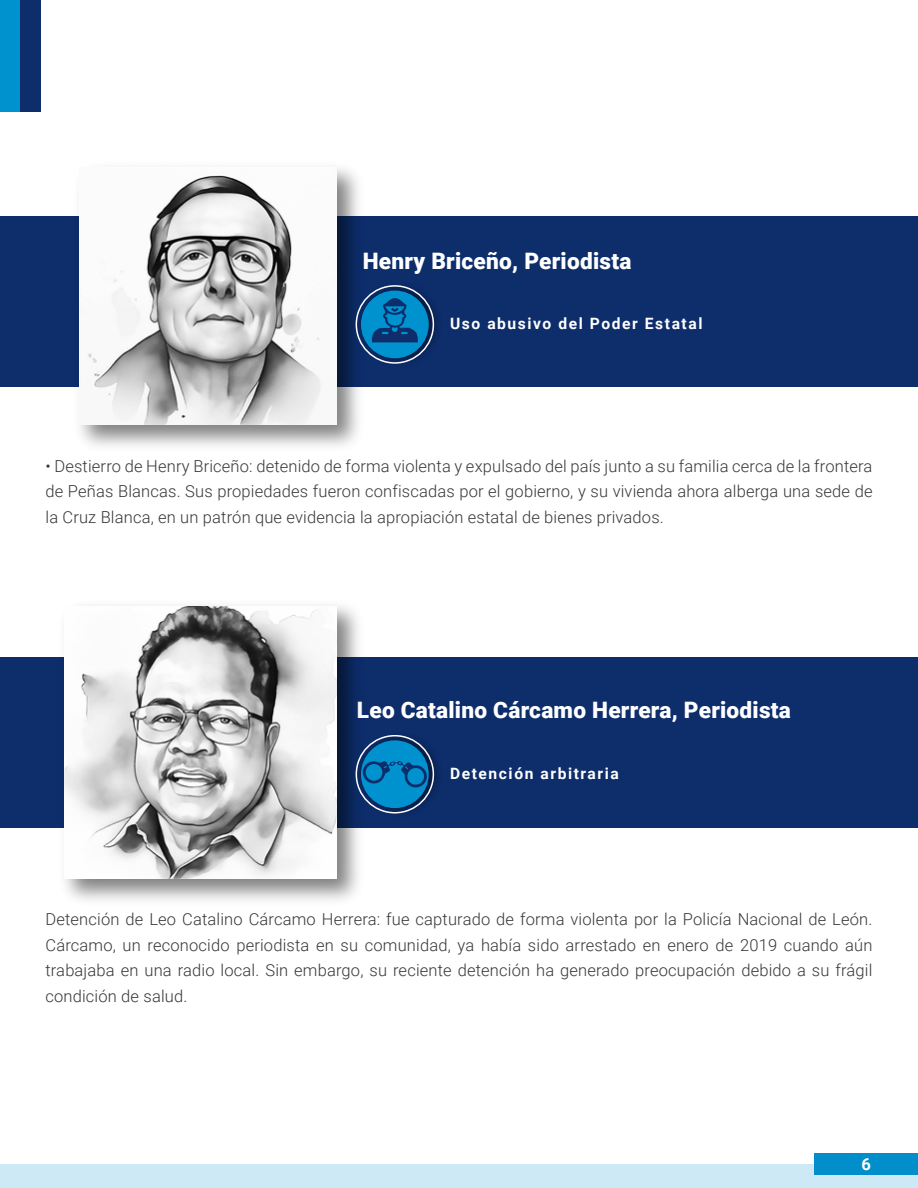
<style>
.page{position:relative;width:918px;height:1188px;background:#fff}
.page>*{position:absolute;margin:0;border:0;box-sizing:border-box;transform-origin:0 0}
.t1{font:900 22.65px "Roboto";letter-spacing:.01em;color:#fff}
.t2{font:300 16.5px/25.5px "Roboto";letter-spacing:.01em;color:#373737;text-align:justify}
.t3{font:700 16.5px "Roboto";color:#fff}
.t4{font:700 15.6px "Roboto";letter-spacing:.1em;color:#fff}
</style>
<div class="page">
<div style="left:0;top:216px;width:918px;height:171px;background:#0d2d6b"></div>
<div style="left:0;top:1164px;width:918px;height:24px;background:#cde9f5"></div>
<div style="left:0;top:0;width:20px;height:111px;background:#0092ce"></div>
<div style="left:20px;top:0;width:20px;height:111px;background:#0d2d6b"></div>
<div style="left:815px;top:1153px;width:103px;height:22px;background:#018ecb"></div>
<div style="left:0;top:657px;width:918px;height:171px;background:#0d2d6b"></div>
<img style="left:80px;top:168px;width:279px;height:279px">
<img style="left:79px;top:168px;width:257px;height:257px">
<img style="left:65px;top:605px;width:294px;height:296px">
<img style="left:64px;top:606px;width:272px;height:272px">
<img style="left:352px;top:727px;width:86px;height:95px">
<div style="left:361px;top:740px;width:68px;height:68px;background:#0092ce;border-radius:50%"></div>
<div style="left:356px;top:735px;width:78px;height:79px;border:2px solid #fff;border-radius:50%"></div>
<svg style="left:360px;top:760px;width:70px;height:31px"></svg>
<img style="left:351px;top:277px;width:86px;height:95px">
<div style="left:361px;top:291px;width:68px;height:67px;background:#0092ce;border-radius:50%"></div>
<div style="left:356px;top:285px;width:78px;height:79px;border:2px solid #fff;border-radius:50%"></div>
<svg style="left:370px;top:297px;width:48px;height:45px"></svg>
<h1 class="t1" style="left:363px;top:245px;width:270px">Henry Briceño, Periodista</h1>
<p class="t4" style="left:450px;top:313px;width:254px">Uso abusivo del Poder Estatal</p>
<p class="t2" style="left:45px;top:453px;width:829px">• Destierro de Henry Briceño: detenido de forma violenta y expulsado del país junto a su familia cerca de la frontera de Peñas Blancas. Sus propiedades fueron confiscadas por el gobierno, y su vivienda ahora alberga una sede de la Cruz Blanca, en un patrón que evidencia la apropiación estatal de bienes privados.</p>
<h1 class="t1" style="left:357px;top:694px;width:436px">Leo Catalino Cárcamo Herrera, Periodista</h1>
<p class="t4" style="left:450px;top:762px;width:170px">Detención arbitraria</p>
<p class="t2" style="left:45px;top:906px;width:829px">Detención de Leo Catalino Cárcamo Herrera: fue capturado de forma violenta por la Policía Nacional de León.<br>Cárcamo, un reconocido periodista en su comunidad, ya había sido arrestado en enero de 2019 cuando aún trabajaba en una radio local. Sin embargo, su reciente detención ha generado preocupación debido a su frágil condición de salud.</p>
<p class="t3" style="left:862px;top:1152px;width:11px">6</p>
</div>
